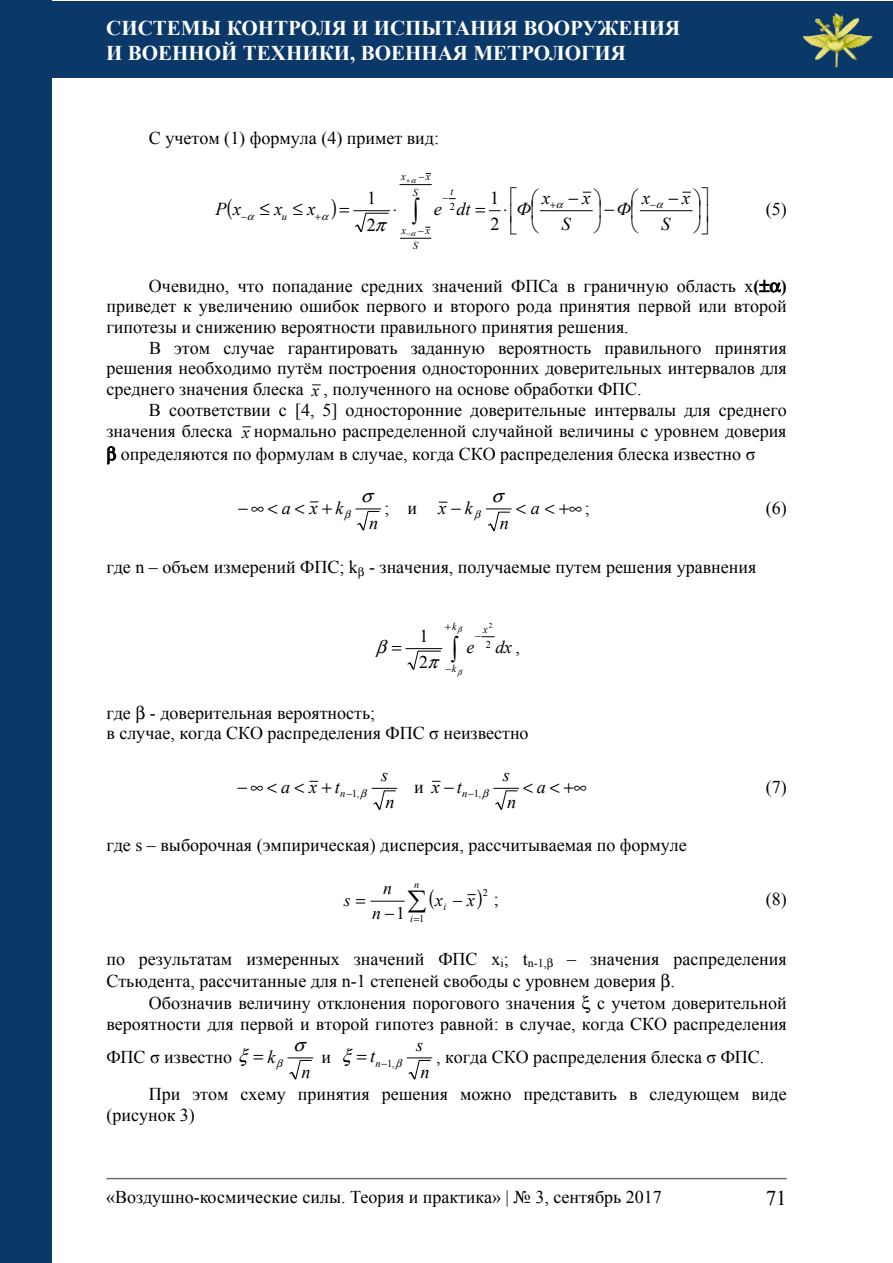
<style>
.page{position:relative;width:893px;height:1263px;background:#fff}
.page>*{position:absolute;margin:0;border:0;box-sizing:border-box;transform-origin:0 0}
.t1{font:700 21px/25.2px "Times New Roman";color:#fff}
.t2{font:21px "Times New Roman";color:#000}
.t3{font:italic 18.15px "Times New Roman";letter-spacing:.98em;color:#000}
.t4{font:18.15px "Times New Roman";color:#000}
.t5{font:18px/20.9px "Times New Roman";color:#000}
.t6{font:18px "Times New Roman";color:#000}
.t7{font:italic 17.85px "Times New Roman";color:#000}
.t8{font:17.85px "Times New Roman";color:#000}
.t9{font:italic 17.7px "Times New Roman";color:#000}
.t10{font:italic 10.65px "Times New Roman";color:#000}
.t11{font:10.65px "Times New Roman";color:#000}
.t12{font:italic 10.5px "Times New Roman";color:#000}
.t13{font:10.5px "Times New Roman";color:#000}
.t14{font:italic 10.35px "Times New Roman";color:#000}
.t15{font:10.35px "Times New Roman";color:#000}
.t16{font:7.5px "Times New Roman";color:#000}
.s1{font-weight:700}
.s2{font-style:italic;font-size:16.8px}
.s3{font-style:italic;font-size:16.95px}
.s4{font-style:normal;font-size:18px}
.s5{font-style:italic}
.s6{font-style:normal}
</style>
<div class="page">
<hr style="left:106px;top:1178px;width:681px;height:1px;background:#6d6e71">
<div style="left:0;top:1px;width:892px;height:76px;background:#0a3869"></div>
<img style="left:802px;top:13px;width:71px;height:55px">
<div style="left:0;top:1px;width:51px;height:1262px;background:#0a3869"></div>
<hr style="left:540px;top:210px;width:52px;height:1px;background:#000">
<hr style="left:640px;top:210px;width:52px;height:1px;background:#000">
<hr style="left:400px;top:238px;width:31px;height:1px;background:#000">
<hr style="left:400px;top:184px;width:31px;height:1px;background:#000">
<hr style="left:406px;top:648px;width:36px;height:1px;background:#000">
<hr style="left:371px;top:901px;width:33px;height:1px;background:#000">
<svg style="left:683px;top:191px;width:10px;height:21px"></svg>
<svg style="left:583px;top:191px;width:10px;height:21px"></svg>
<svg style="left:759px;top:280px;width:22px;height:13px"></svg>
<svg style="left:107px;top:446px;width:9px;height:18px"></svg>
<svg style="left:310px;top:501px;width:9px;height:2px"></svg>
<svg style="left:355px;top:508px;width:26px;height:23px"></svg>
<svg style="left:486px;top:508px;width:25px;height:24px"></svg>
<svg style="left:407px;top:648px;width:36px;height:22px"></svg>
<svg style="left:371px;top:788px;width:26px;height:22px"></svg>
<svg style="left:493px;top:787px;width:26px;height:23px"></svg>
<svg style="left:468px;top:894px;width:8px;height:2px"></svg>
<svg style="left:287px;top:1057px;width:26px;height:23px"></svg>
<svg style="left:406px;top:1057px;width:26px;height:23px"></svg>
<svg style="left:353px;top:210px;width:37px;height:23px"></svg>
<svg style="left:489px;top:210px;width:12px;height:2px"></svg>
<svg style="left:481px;top:636px;width:13px;height:1px"></svg>
<p class="t1" style="left:106px;top:14px;width:576px">системы контроля и испытания вооружения и военной техники, военная метрология</p>
<p class="t5" style="left:149px;top:127px;width:292px">С учетом (1) формула (4) примет вид:</p>
<p class="t10" style="left:419px;top:169px;width:13px">−х</p>
<p class="t10" style="left:401px;top:169px;width:6px">х</p>
<p class="t10" style="left:413px;top:185px;width:7px">S</p>
<p class="t10" style="left:451px;top:184px;width:4px">t</p>
<p class="t4" style="left:367px;top:185px;width:11px">1</p>
<p class="t4" style="left:490px;top:185px;width:11px">1</p>
<p class="t3" style="left:542px;top:185px;width:10px">х</p>
<p class="t3" style="left:569px;top:185px;width:24px">−х</p>
<p class="t3" style="left:642px;top:185px;width:10px">х</p>
<p class="t3" style="left:668px;top:185px;width:23px">−х</p>
<p class="t11" style="left:450px;top:199px;width:7px">2</p>
<p class="t5" style="left:766px;top:199px;width:22px">(5)</p>
<p class="t3" style="left:215px;top:197px;width:27px">P х</p>
<p class="t3" style="left:434px;top:197px;width:38px">e dt</p>
<p class="t3" style="left:517px;top:197px;width:16px">Ф</p>
<p class="t4" style="left:491px;top:211px;width:11px">2</p>
<p class="t3" style="left:605px;top:197px;width:28px">−Ф</p>
<p class="t3" style="left:260px;top:197px;width:24px">≤ х</p>
<p class="t3" style="left:293px;top:197px;width:24px">≤ х</p>
<p class="t10" style="left:282px;top:209px;width:7px">и</p>
<p class="t3" style="left:661px;top:211px;width:11px">S</p>
<p class="t3" style="left:561px;top:211px;width:11px">S</p>
<p class="t4" style="left:367px;top:212px;width:11px">2</p>
<p class="t10" style="left:401px;top:223px;width:6px">х</p>
<p class="t10" style="left:418px;top:223px;width:13px">−х</p>
<p class="t10" style="left:413px;top:238px;width:7px">S</p>
<p class="t5" style="left:106px;top:275px;width:682px;text-align:justify;text-indent:43px">Очевидно, что попадание средних значений ФПСа в граничную область х<span class="s1">( ) </span>приведет к увеличению ошибок первого и второго рода принятия первой или второй гипотезы и снижению вероятности правильного принятия решения.</p>
<p class="t5" style="left:106px;top:337px;width:682px;text-align:justify;text-indent:43px">В этом случае гарантировать заданную вероятность правильного принятия решения необходимо путём построения односторонних доверительных интервалов для среднего значения блеска <span class="s2">х</span> , полученного на основе обработки ФПС.</p>
<p class="t5" style="left:106px;top:400px;width:682px;text-align:right">В соответствии с [4, 5] односторонние доверительные интервалы для среднего значения блеска <span class="s3">х</span> нормально распределенной случайной величины с уровнем доверия</p>
<p class="t5" style="left:121px;top:443px;width:636px">определяются по формулам в случае, когда СКО распределения блеска известно σ</p>
<p class="t3" style="left:439px;top:495px;width:36px">х k</p>
<p class="t5" style="left:766px;top:497px;width:22px">(6)</p>
<p class="t3" style="left:282px;top:495px;width:63px">aхk</p>
<p class="t5" style="left:384px;top:497px;width:34px">; и</p>
<p class="t3" style="left:531px;top:495px;width:11px">a</p>
<p class="t5" style="left:569px;top:497px;width:22px">∞;</p>
<p class="t3" style="left:500px;top:511px;width:11px">n</p>
<p class="t3" style="left:369px;top:510px;width:11px">n</p>
<p class="t5" style="left:106px;top:557px;width:652px">где n – объем измерений ФПС; k - значения, получаемые путем решения уравнения</p>
<p class="t8" style="left:419px;top:624px;width:10px">1</p>
<p class="t8" style="left:419px;top:650px;width:10px">2</p>
<p class="t12" style="left:452px;top:619px;width:6px">k</p>
<p class="t12" style="left:445px;top:662px;width:13px">−k</p>
<p class="t16" style="left:489px;top:620px;width:5px">2</p>
<p class="t12" style="left:483px;top:622px;width:6px">х</p>
<p class="t7" style="left:467px;top:635px;width:55px">e dх<span class="s4">,</span></p>
<p class="t13" style="left:486px;top:637px;width:7px">2</p>
<p class="t5" style="left:106px;top:702px;width:424px">где - доверительная вероятность;<br>в случае, когда СКО распределения ФПС σ неизвестно</p>
<p class="t3" style="left:503px;top:763px;width:9px">s</p>
<p class="t3" style="left:381px;top:763px;width:9px">s</p>
<p class="t3" style="left:432px;top:774px;width:51px">х t<sub>n</sub> <sub>1,</sub></p>
<p class="t5" style="left:766px;top:776px;width:22px">(7)</p>
<p class="t5" style="left:106px;top:835px;width:582px">где s – выборочная (эмпирическая) дисперсия, рассчитываемая по формуле</p>
<p class="t3" style="left:281px;top:774px;width:60px">aхt</p>
<p class="t11" style="left:340px;top:787px;width:21px"><span class="s5">n</span>−1,</p>
<p class="t5" style="left:414px;top:776px;width:61px">и−−</p>
<p class="t3" style="left:537px;top:774px;width:11px">a</p>
<p class="t3" style="left:507px;top:789px;width:11px">n</p>
<p class="t3" style="left:385px;top:789px;width:11px">n</p>
<p class="t9" style="left:344px;top:887px;width:8px">s</p>
<p class="t9" style="left:383px;top:876px;width:10px">n</p>
<p class="t14" style="left:414px;top:877px;width:7px">n</p>
<p class="t9" style="left:372px;top:901px;width:35px">n−<span class="s6">1</span></p>
<p class="t15" style="left:419px;top:912px;width:7px">1</p>
<p class="t14" style="left:410px;top:912px;width:4px">i</p>
<p class="t14" style="left:435px;top:899px;width:13px">i<sup>х</sup></p>
<p class="t9" style="left:453px;top:887px;width:24px">− х</p>
<p class="t15" style="left:483px;top:886px;width:7px">2</p>
<p class="t5" style="left:494px;top:888px;width:7px">;</p>
<p class="t5" style="left:766px;top:888px;width:23px">(8)</p>
<p class="t5" style="left:106px;top:947px;width:682px;line-height:22px">по результатам измеренных значений ФПС х<sub>i</sub>; t<sub>n-1,</sub> – значения распределения<br>Стьюдента, рассчитанные для n-1 степеней свободы с уровнем доверия .</p>
<p class="t5" style="left:106px;top:992px;width:682px;text-align:right">Обозначив величину отклонения порогового значения с учетом доверительной вероятности для первой и второй гипотез равной: в случае, когда СКО распределения</p>
<p class="t5" style="left:106px;top:1046px;width:127px">ФПС σ известно</p>
<p class="t3" style="left:301px;top:1059px;width:11px">n</p>
<p class="t3" style="left:416px;top:1032px;width:9px">s</p>
<p class="t3" style="left:267px;top:1044px;width:10px">k</p>
<p class="t5" style="left:321px;top:1046px;width:11px">и</p>
<p class="t5" style="left:149px;top:1037px;width:639px;line-height:37.5px;text-indent:287px">, когда СКО распределения блеска σ ФПС.<br>При этом схему принятия решения можно представить в следующем виде</p>
<p class="t5" style="left:106px;top:1104px;width:90px">(рисунок 3)</p>
<p class="t11" style="left:370px;top:1056px;width:26px"><sup>t</sup><span class="s5">n</span>−1,</p>
<p class="t3" style="left:420px;top:1059px;width:11px">n</p>
<p class="t6" style="left:106px;top:1185px;width:557px">«Воздушно-космические силы. Теория и практика» | № 3, сентябрь 2017</p>
<p class="t2" style="left:766px;top:1183px;width:22px">71</p>
</div>
